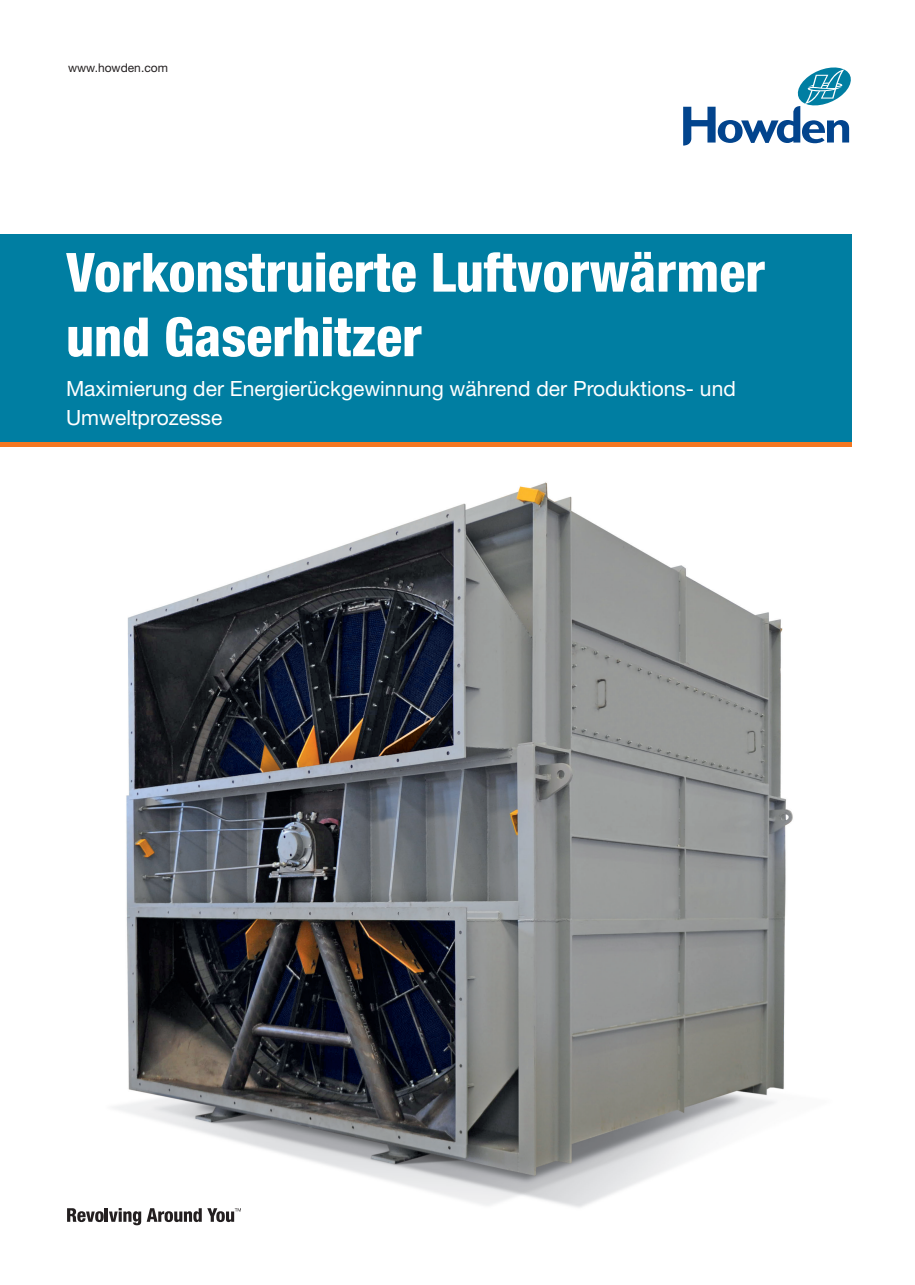
<style>
.page{position:relative;width:915px;height:1285px;background:#fff}
.page>*{position:absolute;margin:0;border:0;box-sizing:border-box;transform-origin:0 0}
.t1{font:800 condensed 54px/64.5px "Helvetica Neue LT Pro";color:#fff}
.Cover_Sub-Header{font:21px/28.5px "Helvetica Neue LT Pro";color:#fff}
.t2{font:12px "Helvetica Neue LT Pro";color:#231f20}
</style>
<div class="page">
<img style="left:113px;top:482px;width:680px;height:744px">
<svg style="left:67px;top:1207px;width:74px;height:17px"></svg>
<svg style="left:147px;top:1207px;width:94px;height:14px"></svg>
<div style="left:0;top:234px;width:850px;height:208px;background:#007ea2"></div>
<hr style="left:0;top:442px;width:850px;height:4px;background:#f47721">
<svg style="left:683px;top:67px;width:167px;height:78px"></svg>
<p class="t2" style="left:68px;top:61px;width:101px">www.howden.com</p>
<p class="t1" style="left:66px;top:239px;width:700px">Vorkonstruierte Luftvorwärmer und Gaserhitzer</p>
<p class="Cover_Sub-Header" style="left:66px;top:374px;width:671px">Maximierung der Energierückgewinnung während der Produktions- und<br>Umweltprozesse</p>
</div>
